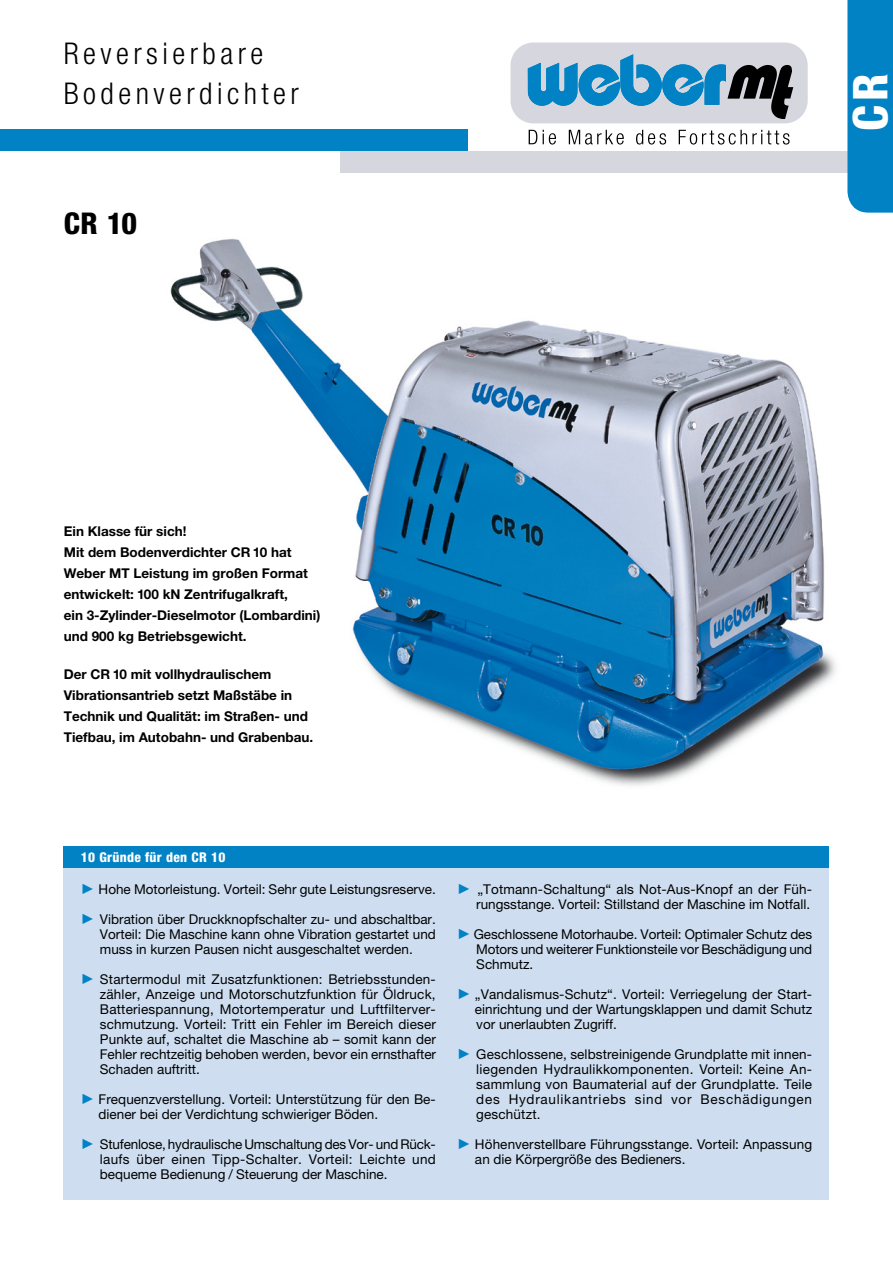
<style>
.page{position:relative;width:893px;height:1263px;background:#fff}
.page>*{position:absolute;margin:0;border:0;box-sizing:border-box;transform-origin:0 0}
.t1{font:800 condensed 48px "Helvetica Neue LT Pro";color:#fff}
.t2{font:300 condensed 30px/40.3px "Helvetica Neue LT Pro";letter-spacing:.15em;color:#000}
.t3{font:800 condensed 30px "Helvetica Neue LT Pro";color:#000}
.t4{font:13.5px/15px "Helvetica Neue LT Pro";color:#000;text-align:justify}
.t5{font:700 13.5px/21px "Helvetica Neue LT Pro";color:#000}
.t6{font:800 condensed 13.5px "Helvetica Neue LT Pro";letter-spacing:.025em;color:#fff}
.s1{color:#0082c4}
</style>
<div class="page">
<img style="left:170px;top:238px;width:666px;height:548px">
<div style="left:340px;top:151px;width:553px;height:21px;background:#d6d7de"></div>
<div style="left:0;top:130px;width:468px;height:21px;background:#0082c4"></div>
<div style="left:510px;top:43px;width:298px;height:80px;background:#d6d7de;border-radius:23px"></div>
<svg style="left:528px;top:55px;width:265px;height:64px"></svg>
<svg style="left:529px;top:130px;width:8px;height:14px"></svg>
<svg style="left:543px;top:130px;width:13px;height:15px"></svg>
<svg style="left:569px;top:130px;width:55px;height:15px"></svg>
<svg style="left:636px;top:130px;width:30px;height:15px"></svg>
<svg style="left:679px;top:130px;width:111px;height:15px"></svg>
<div style="left:847px;top:0;width:46px;height:213px;background:#0082c4"></div>
<div style="left:64px;top:854px;width:765px;height:345px;background:#cedef0"></div>
<div style="left:64px;top:846px;width:765px;height:21px;background:#0082c4"></div>
<h2 class="t2" style="left:64px;top:33px;width:237px">Reversierbare<br>Bodenverdichter</h2>
<h2 class="t3" style="left:64px;top:205px;width:75px">CR 10</h2>
<h1 class="t1" style="left:841px;top:131px;width:58px;rotate:-90deg">CR</h1>
<p class="t5" style="left:64px;top:521px;width:258px">Ein Klasse für sich!<br>Mit dem Bodenverdichter CR 10 hat Weber MT Leistung im großen Format entwickelt: 100 kN Zentrifugalkraft,<br>ein 3-Zylinder-Dieselmotor (Lombardini) und 900 kg Betriebsgewicht.</p>
<p class="t5" style="left:64px;top:664px;width:251px">Der CR 10 mit vollhydraulischem Vibrationsantrieb setzt Maßstäbe in Technik und Qualität: im Straßen- und Tiefbau, im Autobahn- und Grabenbau.</p>
<p class="t6" style="left:81px;top:848px;width:146px">10 Gründe für den CR 10</p>
<p class="t4" style="left:81px;top:882px;width:357px"><span class="s1">✓</span> Hohe Motorleistung. Vorteil: Sehr gute Leistungsreserve.</p>
<p class="t4" style="left:100px;top:912px;width:337px;text-indent:-19px"><span class="s1">✓</span> Vibration über Druckknopfschalter zu- und abschaltbar.<br>Vorteil: Die Maschine kann ohne Vibration gestartet und muss in kurzen Pausen nicht ausgeschaltet werden.</p>
<p class="t4" style="left:100px;top:972px;width:338px;text-indent:-19px"><span class="s1">✓</span> Startermodul mit Zusatzfunktionen: Betriebsstunden&shy;zähler, Anzeige und Motorschutzfunktion für Öldruck, Batteriespannung, Motortemperatur und Luftfilterver&shy;schmutzung. Vorteil: Tritt ein Fehler im Bereich dieser Punkte auf, schaltet die Maschine ab – somit kann der Fehler rechtzeitig behoben werden, bevor ein ernsthafter Schaden auftritt.</p>
<p class="t4" style="left:99px;top:1092px;width:339px;text-indent:-18px"><span class="s1">✓</span> Frequenzverstellung. Vorteil: Unterstützung für den Be&shy;diener bei der Verdichtung schwieriger Böden.</p>
<p class="t4" style="left:100px;top:1137px;width:338px;text-indent:-19px"><span class="s1">✓</span> Stufenlose, hydraulische Umschaltung des Vor- und Rück&shy;laufs über einen Tipp-Schalter. Vorteil: Leichte und bequeme Bedienung / Steuerung der Maschine.</p>
<p class="t4" style="left:457px;top:882px;width:357px;text-align:right"><span class="s1">✓</span> „Totmann-Schaltung“ als Not-Aus-Knopf an der Füh&shy;rungsstange. Vorteil: Stillstand der Maschine im Notfall.</p>
<p class="t4" style="left:476px;top:927px;width:337px;text-indent:-19px"><span class="s1">✓</span> Geschlossene Motorhaube. Vorteil: Optimaler Schutz des Motors und weiterer Funktionsteile vor Beschädigung und Schmutz.</p>
<p class="t4" style="left:475px;top:987px;width:339px;text-indent:-18px"><span class="s1">✓</span> „Vandalismus-Schutz“. Vorteil: Verriegelung der Start&shy;einrichtung und der Wartungsklappen und damit Schutz vor unerlaubten Zugriff.</p>
<p class="t4" style="left:476px;top:1047px;width:337px;text-indent:-19px"><span class="s1">✓</span> Geschlossene, selbstreinigende Grundplatte mit innen&shy;liegenden Hydraulikkomponenten. Vorteil: Keine An&shy;sammlung von Baumaterial auf der Grundplatte. Teile des Hydraulikantriebs sind vor Beschädigungen geschützt.</p>
<p class="t4" style="left:475px;top:1137px;width:339px;text-indent:-18px"><span class="s1">✓</span> Höhenverstellbare Führungsstange. Vorteil: Anpassung an die Körpergröße des Bedieners.</p>
</div>
